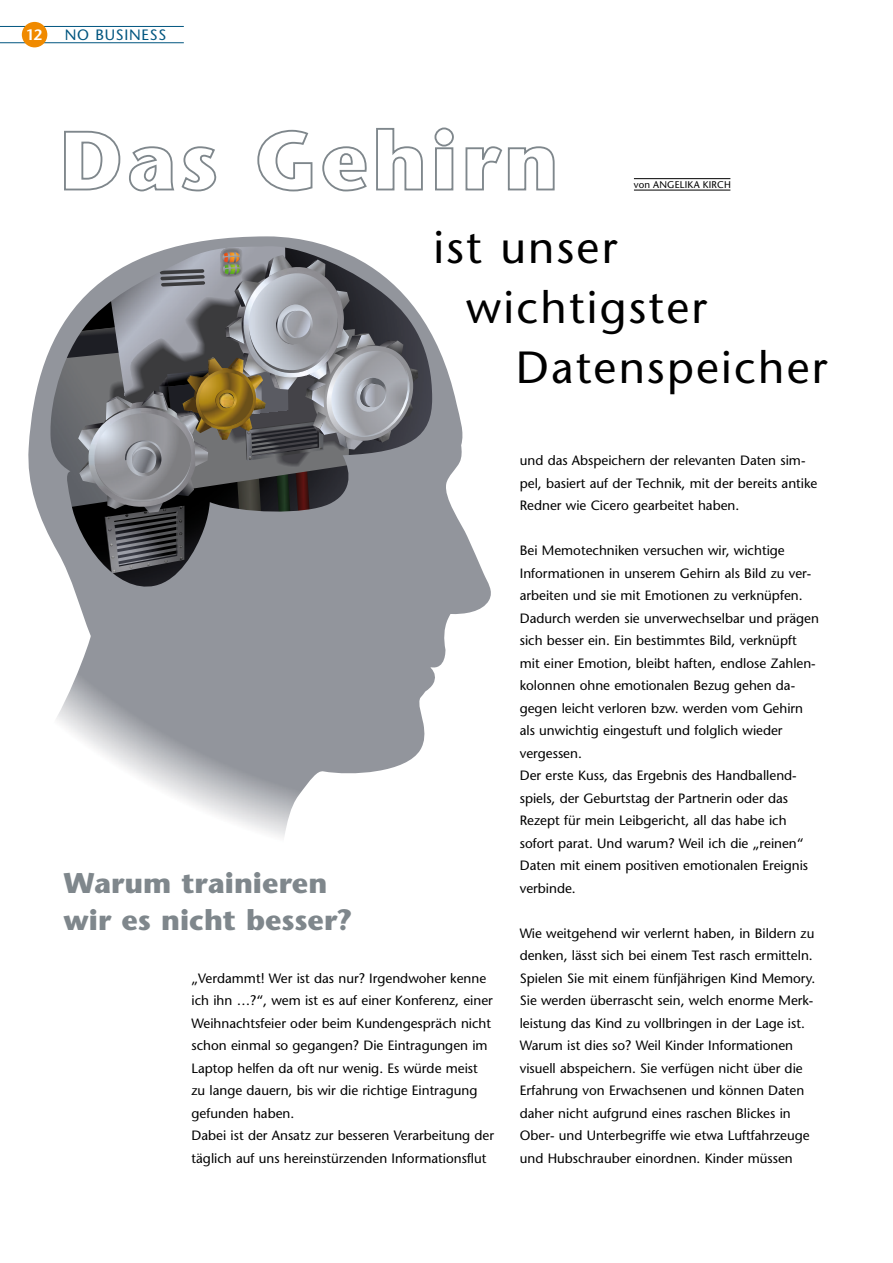
<style>
.page{position:relative;width:893px;height:1263px;background:#fff}
.page>*{position:absolute;margin:0;border:0;box-sizing:border-box;transform-origin:0 0}
.t1{font:45px "Stone Sans";letter-spacing:.05em;color:#000}
.t2{font:700 28.5px/37.5px "Stone Sans";color:#7f878c}
.t3{font:15px "Stone Sans";letter-spacing:.05em;color:#00557f}
.t4{font:600 15px "Stone Sans";color:#fff}
.t5{font:13.5px/22.5px "Stone Sans";color:#000}
.t6{font:9.75px "Stone Sans";letter-spacing:.025em;color:#000}
</style>
<div class="page">
<img style="left:28px;top:236px;width:463px;height:601px">
<svg style="left:64px;top:127px;width:491px;height:65px"></svg>
<hr style="left:0;top:26px;width:184px;height:1px;background:#00557f">
<hr style="left:0;top:42px;width:184px;height:1px;background:#00557f">
<div style="left:22px;top:22px;width:25px;height:25px;background:#f08a00;border-radius:50%"></div>
<hr style="left:634px;top:190px;width:96px;height:1px;background:#000">
<hr style="left:634px;top:178px;width:96px;height:1px;background:#000">
<p class="t4" style="left:26px;top:25px;width:18px">12</p>
<p class="t3" style="left:65px;top:26px;width:103px">NO BUSINESS</p>
<p class="t6" style="left:634px;top:178px;width:98px">von ANGELIKA KIRCH</p>
<h1 class="t1" style="left:433px;top:220px;width:185px">ist unser</h1>
<h1 class="t1" style="left:466px;top:280px;width:242px">wichtigster</h1>
<h1 class="t1" style="left:516px;top:340px;width:313px">Datenspeicher</h1>
<h2 class="t2" style="left:63px;top:864px;width:291px">Warum trainieren wir es nicht besser?</h2>
<p class="t5" style="left:192px;top:966px;width:304px">„Verdammt! Wer ist das nur? Irgendwoher kenne ich ihn …?“, wem ist es auf einer Konferenz, einer Weihnachtsfeier oder beim Kundengespräch nicht schon einmal so gegangen? Die Eintragungen im Laptop helfen da oft nur wenig. Es würde meist zu lange dauern, bis wir die richtige Eintragung gefunden haben.<br>Dabei ist der Ansatz zur besseren Verarbeitung der täglich auf uns hereinstürzenden Informationsflut</p>
<p class="t5" style="left:520px;top:449px;width:299px">und das Abspeichern der relevanten Daten sim&shy;pel, basiert auf der Technik, mit der bereits antike<br>Redner wie Cicero gearbeitet haben.</p>
<p class="t5" style="left:520px;top:539px;width:301px">Bei Memotechniken versuchen wir, wichtige Informationen in unserem Gehirn als Bild zu ver&shy;arbeiten und sie mit Emotionen zu verknüpfen.<br>Dadurch werden sie unverwechselbar und prägen sich besser ein. Ein bestimmtes Bild, verknüpft mit einer Emotion, bleibt haften, endlose Zahlen&shy;kolonnen ohne emotionalen Bezug gehen da&shy;gegen leicht verloren bzw. werden vom Gehirn als unwichtig eingestuft und folglich wieder vergessen.<br>Der erste Kuss, das Ergebnis des Handballend&shy;spiels, der Geburtstag der Partnerin oder das Rezept für mein Leibgericht, all das habe ich sofort parat. Und warum? Weil ich die „reinen“ Daten mit einem positiven emotionalen Ereignis verbinde.</p>
<p class="t5" style="left:520px;top:921px;width:297px">Wie weitgehend wir verlernt haben, in Bildern zu denken, lässt sich bei einem Test rasch ermitteln.<br>Spielen Sie mit einem fünfjährigen Kind Memory.<br>Sie werden überrascht sein, welch enorme Merk&shy;leistung das Kind zu vollbringen in der Lage ist.<br>Warum ist dies so? Weil Kinder Informationen visuell abspeichern. Sie verfügen nicht über die Erfahrung von Erwachsenen und können Daten daher nicht aufgrund eines raschen Blickes in Ober- und Unterbegriffe wie etwa Luftfahrzeuge und Hubschrauber einordnen. Kinder müssen</p>
</div>
